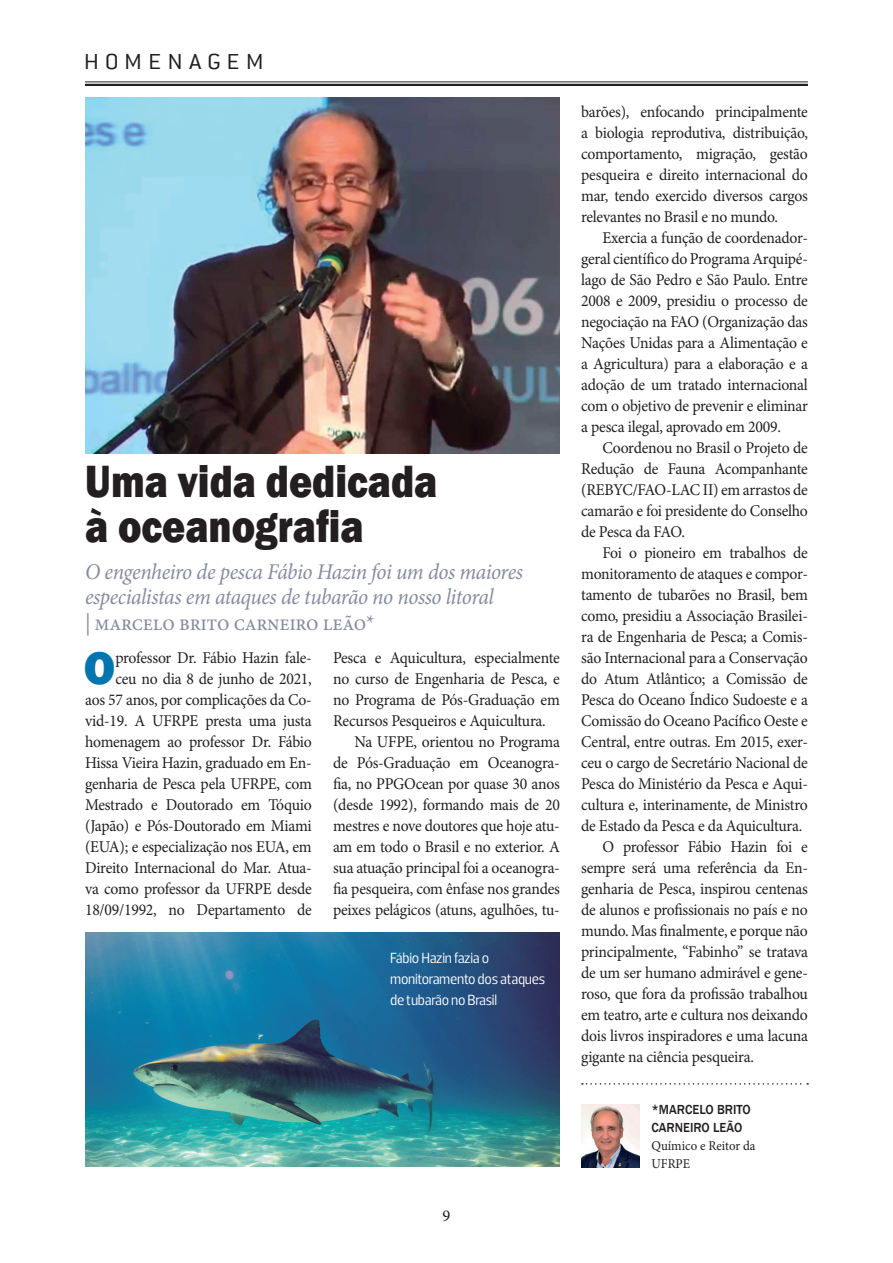
<style>
.page{position:relative;width:893px;height:1263px;background:#fff}
.page>*{position:absolute;margin:0;border:0;box-sizing:border-box;transform-origin:0 0}
.t1{font:800 48px "Franklin Gothic";color:#0075ae;scale:.95 1}
.t2{font:800 46.5px/45px "Franklin Gothic";color:#231f20;scale:.85 1}
.t3{font:300 24px "Conduit ITC";letter-spacing:.21em;color:#231f20;scale:1.15 1}
.t4{font:italic 22.5px/25.5px "Minion Pro";letter-spacing:-.025em;color:#868c9f;scale:.95 1}
.t5{font:16.5px/21px "Minion Pro";letter-spacing:-.02em;color:#231f20;text-align:justify;scale:.95 1}
.t6{font:16.5px "Minion Pro";letter-spacing:-.02em;color:#231f20}
.t7{font:15px/21px "Prelo Condensed";letter-spacing:-.015em;color:#fff;scale:1.1 1}
.t8{font:500 13.5px/18px "Franklin Gothic";color:#231f20;scale:.95 1}
.t9{font:13.5px/18px "Minion Pro";color:#231f20;scale:.95 1}
.s1{font-style:normal}
</style>
<div class="page">
<img style="left:86px;top:98px;width:474px;height:355px">
<hr style="left:85px;top:82px;width:723px;height:1px;background:#231f20">
<hr style="left:85px;top:84px;width:723px;height:2px;background:#231f20">
<svg style="left:582px;top:1083px;width:226px;height:2px"></svg>
<img style="left:581px;top:1104px;width:59px;height:63px">
<img style="left:85px;top:932px;width:474px;height:235px">
<h3 class="t3" style="left:84px;top:48px;width:154px">HOM ENA GEM</h3>
<h2 class="t2" style="left:85px;top:459px;width:416px">Uma vida dedicada à oceanografia</h2>
<h3 class="t4" style="left:85px;top:559px;width:462px">O engenheiro de pesca Fábio Hazin foi um dos maiores especialistas em ataques de tubarão no nosso litoral<br>| <span class="s1">marcelo brito carneiro leão*</span></h3>
<p class="t5" style="left:333px;top:647px;width:240px">Pesca e Aquicultura, especialmente</p>
<p class="t5" style="left:333px;top:668px;width:240px">no curso de Engenharia de Pesca, e</p>
<p class="t5" style="left:333px;top:689px;width:240px">no Programa de Pós-Graduação em</p>
<p class="t5" style="left:333px;top:710px;width:225px">Recursos Pesqueiros e Aquicultura.</p>
<p class="t5" style="left:354px;top:731px;width:218px">Na UFPE, orientou no Programa</p>
<p class="t5" style="left:333px;top:752px;width:240px">de Pós-Graduação em Oceanogra-</p>
<p class="t5" style="left:333px;top:773px;width:240px">fia, no PPGOcean por quase 30 anos</p>
<p class="t5" style="left:333px;top:794px;width:240px">(desde 1992), formando mais de 20</p>
<p class="t5" style="left:333px;top:815px;width:240px">mestres e nove doutores que hoje atu-</p>
<p class="t5" style="left:333px;top:836px;width:240px">am em todo o Brasil e no exterior. A</p>
<p class="t5" style="left:333px;top:857px;width:240px">sua atuação principal foi a oceanogra-</p>
<p class="t5" style="left:333px;top:878px;width:240px">fia pesqueira, com ênfase nos grandes</p>
<p class="t5" style="left:333px;top:899px;width:240px">peixes pelágicos (atuns, agulhões, tu-</p>
<p class="t5" style="left:85px;top:647px;width:240px;text-align:right">professor Dr. Fábio Hazin fale-<br>ceu no dia 8 de junho de 2021,<br>aos 57 anos, por complicações da Co&shy;vid-19. A UFRPE presta uma justa homenagem ao professor Dr. Fábio<br>Hissa Vieira Hazin, graduado em En&shy;genharia de Pesca pela UFRPE, com<br>Mestrado e Doutorado em Tóquio (Japão) e Pós-Doutorado em Miami (EUA); e especialização nos EUA, em<br>Direito Internacional do Mar. Atua&shy;va como professor da UFRPE desde<br>18/09/1992, no Departamento de</p>
<h1 class="t1" style="left:84px;top:637px;width:32px">O</h1>
<p class="t7" style="left:390px;top:948px;width:142px">Fábio Hazin fazia o monitoramento dos ataques de tubarão no Brasil</p>
<p class="t6" style="left:442px;top:1205px;width:9px">9</p>
<p class="t5" style="left:581px;top:101px;width:240px">barões), enfocando principalmente a biologia reprodutiva, distribuição, comportamento, migração, gestão pesqueira e direito internacional do mar, tendo exercido diversos cargos relevantes no Brasil e no mundo.</p>
<p class="t5" style="left:581px;top:227px;width:240px;text-indent:21px">Exercia a função de coordenador&shy;geral científico do Programa Arquipé&shy;lago de São Pedro e São Paulo. Entre 2008 e 2009, presidiu o processo de negociação na FAO (Organização das Nações Unidas para a Alimentação e a Agricultura) para a elaboração e a adoção de um tratado internacional com o objetivo de prevenir e eliminar a pesca ilegal, aprovado em 2009.</p>
<p class="t5" style="left:581px;top:437px;width:240px;text-indent:21px">Coordenou no Brasil o Projeto de Redução de Fauna Acompanhante (REBYC/FAO-LAC II) em arrastos de camarão e foi presidente do Conselho de Pesca da FAO.</p>
<p class="t5" style="left:602px;top:542px;width:218px">Foi o pioneiro em trabalhos de</p>
<p class="t5" style="left:581px;top:563px;width:240px">monitoramento de ataques e compor-</p>
<p class="t5" style="left:581px;top:584px;width:240px">tamento de tubarões no Brasil, bem</p>
<p class="t5" style="left:581px;top:605px;width:240px">como, presidiu a Associação Brasilei-</p>
<p class="t5" style="left:581px;top:626px;width:240px">ra de Engenharia de Pesca; a Comis-</p>
<p class="t5" style="left:581px;top:647px;width:240px">são Internacional para a Conservação</p>
<p class="t5" style="left:581px;top:668px;width:240px">do Atum Atlântico; a Comissão de</p>
<p class="t5" style="left:581px;top:689px;width:240px">Pesca do Oceano Índico Sudoeste e a</p>
<p class="t5" style="left:581px;top:710px;width:240px">Comissão do Oceano Pacífico Oeste e</p>
<p class="t5" style="left:581px;top:731px;width:240px">Central, entre outras. Em 2015, exer-</p>
<p class="t5" style="left:581px;top:752px;width:240px">ceu o cargo de Secretário Nacional de</p>
<p class="t5" style="left:581px;top:773px;width:240px">Pesca do Ministério da Pesca e Aqui-</p>
<p class="t5" style="left:581px;top:794px;width:240px">cultura e, interinamente, de Ministro</p>
<p class="t5" style="left:581px;top:815px;width:234px">de Estado da Pesca e da Aquicultura.</p>
<p class="t5" style="left:602px;top:836px;width:218px">O professor Fábio Hazin foi e</p>
<p class="t5" style="left:581px;top:857px;width:240px">sempre será uma referência da En-</p>
<p class="t5" style="left:581px;top:878px;width:240px">genharia de Pesca, inspirou centenas</p>
<p class="t5" style="left:581px;top:899px;width:240px">de alunos e profissionais no país e no</p>
<p class="t5" style="left:581px;top:920px;width:240px">mundo. Mas finalmente, e porque não</p>
<p class="t5" style="left:581px;top:941px;width:240px">principalmente, “Fabinho” se tratava</p>
<p class="t5" style="left:581px;top:962px;width:240px">de um ser humano admirável e gene-</p>
<p class="t5" style="left:581px;top:983px;width:240px">roso, que fora da profissão trabalhou</p>
<p class="t5" style="left:581px;top:1004px;width:240px">em teatro, arte e cultura nos deixando</p>
<p class="t5" style="left:581px;top:1025px;width:240px">dois livros inspiradores e uma lacuna</p>
<p class="t5" style="left:581px;top:1046px;width:183px">gigante na ciência pesqueira.</p>
<p class="t8" style="left:651px;top:1100px;width:106px">*MARCELO BRITO<br>CARNEIRO LEÃO</p>
<p class="t9" style="left:651px;top:1136px;width:111px">Químico e Reitor da<br>UFRPE</p>
</div>
